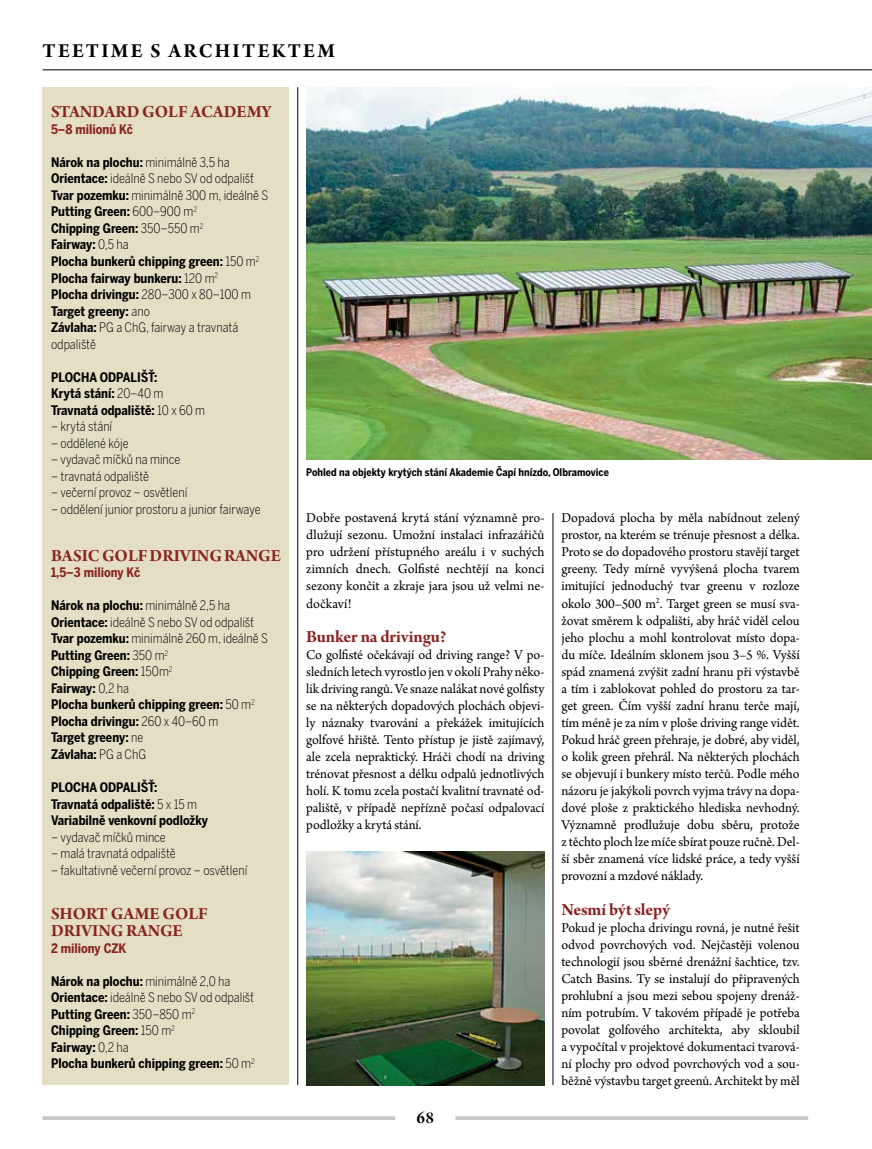
<style>
.page{position:relative;width:872px;height:1149px;background:#fff}
.page>*{position:absolute;margin:0;border:0;box-sizing:border-box;transform-origin:0 0}
.t1{font:21px "Arno Pro Bold Subhead";letter-spacing:.11em;color:#000}
.t2{font:18px/17.1px "Arno Pro Bold Subhead";letter-spacing:-.005em;color:#892320}
.t3{font:18px "Arno Pro Bold Display";color:#000}
.t4{font:14.25px/17.1px "Arno Pro";letter-spacing:-.005em;color:#000;text-align:justify}
.t5{font:700 condensed 13.05px/16.5px "Benton Sans";color:#000}
.t6{font:300 condensed 13.05px "Benton Sans";color:#000}
.t7{font:700 condensed 13.05px "Benton Sans";letter-spacing:-.005em;color:#892320}
.t8{font:700 condensed 10.5px "Benton Sans";letter-spacing:.005em;color:#000}
.s1{font-weight:300}
</style>
<div class="page">
<svg style="left:43px;top:1116px;width:352px;height:3px"></svg>
<svg style="left:455px;top:1116px;width:353px;height:3px"></svg>
<hr style="left:43px;top:69px;width:829px;height:1px;background:#000">
<div style="left:43px;top:87px;width:246px;height:997px;background:#e4dec5"></div>
<img style="left:306px;top:87px;width:566px;height:372px">
<img style="left:306px;top:851px;width:238px;height:233px">
<hr style="left:552px;top:513px;width:1px;height:571px;background:#000">
<hr style="left:297px;top:87px;width:1px;height:997px;background:#000">
<h1 class="t1" style="left:43px;top:39px;width:294px">teetime s architektem</h1>
<p class="t2" style="left:51px;top:104px;width:222px">STANDARD GOLF ACADEMY</p>
<p class="t7" style="left:51px;top:121px;width:83px">5–8 milionů Kč</p>
<p class="t5" style="left:51px;top:154px;width:219px">Nárok na plochu: <span class="s1">minimálně 3,5 ha<br></span>Orientace: <span class="s1">ideálně S nebo SV od odpališť<br></span>Tvar pozemku: <span class="s1">minimálně 300 m, ideálně S<br></span>Putting Green: <span class="s1">600–900 m</span><sup>2<br></sup>Chipping Green: <span class="s1">350–550 m</span><sup>2<br></sup>Fairway: <span class="s1">0,5 ha<br></span>Plocha bunkerů chipping green: <span class="s1">150 m</span><sup>2<br></sup>Plocha fairway bunkeru: <span class="s1">120 m</span><sup>2<br></sup>Plocha drivingu: <span class="s1">280–300 x 80–100 m<br></span>Target greeny: <span class="s1">ano<br></span>Závlaha: <span class="s1">PG a ChG, fairway a travnatá odpaliště</span></p>
<p class="t5" style="left:51px;top:368px;width:156px">Plocha odpališť:<br>Krytá stání: <span class="s1">20–40 m<br></span>Travnatá odpaliště: <span class="s1">10 x 60 m</span></p>
<p class="t6" style="left:51px;top:418px;width:63px">– krytá stání</p>
<p class="t6" style="left:51px;top:435px;width:79px">– oddělené kóje</p>
<p class="t6" style="left:51px;top:451px;width:131px">– vydavač míčků na mince</p>
<p class="t6" style="left:51px;top:468px;width:99px">– travnatá odpaliště</p>
<p class="t6" style="left:51px;top:484px;width:138px">– večerní provoz – osvětlení</p>
<p class="t6" style="left:51px;top:501px;width:211px">– oddělení junior prostoru a junior fairwaye</p>
<p class="t2" style="left:51px;top:547px;width:22px">BASIC</p>
<p class="t2" style="left:102px;top:547px;width:180px">GOLF DRIVING RANGE</p>
<p class="t7" style="left:51px;top:564px;width:91px">1,5–3 miliony Kč</p>
<p class="t5" style="left:51px;top:597px;width:218px">Nárok na plochu: <span class="s1">minimálně 2,5 ha<br></span>Orientace: <span class="s1">ideálně S nebo SV od odpališť<br></span>Tvar pozemku: <span class="s1">minimálně 260 m, ideálně S<br></span>Putting Green: <span class="s1">350 m</span><sup>2<br></sup>Chipping Green: <span class="s1">150m</span><sup>2<br></sup>Fairway: <span class="s1">0,2 ha<br></span>Plocha bunkerů chipping green: <span class="s1">50 m</span><sup>2<br></sup>Plocha drivingu: <span class="s1">260 x 40–60 m<br></span>Target greeny: <span class="s1">ne<br></span>Závlaha: <span class="s1">PG a ChG</span></p>
<p class="t5" style="left:51px;top:778px;width:158px">Plocha odpališť:<br>Travnatá odpaliště: <span class="s1">5 x 15 m<br></span>Variabilně venkovní podložky</p>
<p class="t6" style="left:51px;top:828px;width:116px">– vydavač míčků mince</p>
<p class="t6" style="left:51px;top:845px;width:126px">– malá travnatá odpaliště</p>
<p class="t6" style="left:51px;top:861px;width:198px">– fakultativně večerní provoz – osvětlení</p>
<p class="t2" style="left:51px;top:905px;width:86px">SHORT GAME</p>
<p class="t2" style="left:51px;top:905px;width:158px;text-indent:111px">GOLF<br>DRIVING RANGE</p>
<p class="t7" style="left:51px;top:939px;width:77px">2 miliony CZK</p>
<p class="t5" style="left:51px;top:972px;width:205px">Nárok na plochu: <span class="s1">minimálně 2,0 ha<br></span>Orientace: <span class="s1">ideálně S nebo SV od odpališť<br></span>Putting Green: <span class="s1">350–850 m</span><sup>2<br></sup>Chipping Green: <span class="s1">150 m</span><sup>2<br></sup>Fairway: <span class="s1">0,2 ha<br></span>Plocha bunkerů chipping green: <span class="s1">50 m</span><sup>2</sup></p>
<p class="t8" style="left:306px;top:465px;width:304px">Pohled na objekty krytých stání Akademie Čapí hnízdo, Olbramovice</p>
<p class="t4" style="left:306px;top:510px;width:240px">Dobře postavená krytá stání významně pro&shy;dlužují sezonu. Umožní instalaci infrazářičů pro udržení přístupného areálu i v suchých zimních dnech. Golfisté nechtějí na konci sezony končit a zkraje jara jsou už velmi ne&shy;dočkaví!</p>
<p class="t2" style="left:306px;top:628px;width:142px">Bunker na drivingu?</p>
<p class="t4" style="left:306px;top:646px;width:240px">Co golfisté očekávají od driving range? V po&shy;sledních letech vyrostlo jen v okolí Prahy něko&shy;lik driving rangů. Ve snaze nalákat nové golfisty se na některých dopadových plochách objevi&shy;ly náznaky tvarování a překážek imitujících golfové hřiště. Tento přístup je jistě zajímavý, ale zcela nepraktický. Hráči chodí na driving trénovat přesnost a délku odpalů jednotlivých holí. K tomu zcela postačí kvalitní travnaté od&shy;paliště, v případě nepřízně počasí odpalovací podložky a krytá stání.</p>
<p class="t3" style="left:416px;top:1107px;width:19px">68</p>
<p class="t4" style="left:561px;top:510px;width:240px">Dopadová plocha by měla nabídnout zelený prostor, na kterém se trénuje přesnost a délka.<br>Proto se do dopadového prostoru stavějí target greeny. Tedy mírně vyvýšená plocha tvarem imitující jednoduchý tvar greenu v rozloze okolo 300–500 m<sup>2</sup>. Target green se musí sva&shy;žovat směrem k odpališti, aby hráč viděl celou jeho plochu a mohl kontrolovat místo dopa&shy;du míče. Ideálním sklonem jsou 3–5 %. Vyšší spád znamená zvýšit zadní hranu při výstavbě a tím i zablokovat pohled do prostoru za tar&shy;get green. Čím vyšší zadní hranu terče mají, tím méně je za ním v ploše driving range vidět.<br>Pokud hráč green přehraje, je dobré, aby viděl, o kolik green přehrál. Na některých plochách se objevují i bunkery místo terčů. Podle mého názoru je jakýkoli povrch vyjma trávy na dopa&shy;dové ploše z praktického hlediska nevhodný.<br>Významně prodlužuje dobu sběru, protože z těchto ploch lze míče sbírat pouze ručně. Del&shy;ší sběr znamená více lidské práce, a tedy vyšší provozní a mzdové náklady.</p>
<p class="t2" style="left:561px;top:901px;width:110px">Nesmí být slepý</p>
<p class="t4" style="left:561px;top:919px;width:240px">Pokud je plocha drivingu rovná, je nutné řešit odvod povrchových vod. Nejčastěji volenou technologií jsou sběrné drenážní šachtice, tzv.<br>Catch Basins. Ty se instalují do připravených prohlubní a jsou mezi sebou spojeny drenáž&shy;ním potrubím. V takovém případě je potřeba povolat golfového architekta, aby skloubil a vypočítal v projektové dokumentaci tvarová&shy;ní plochy pro odvod povrchových vod a sou&shy;běžně výstavbu target greenů. Architekt by měl</p>
</div>
